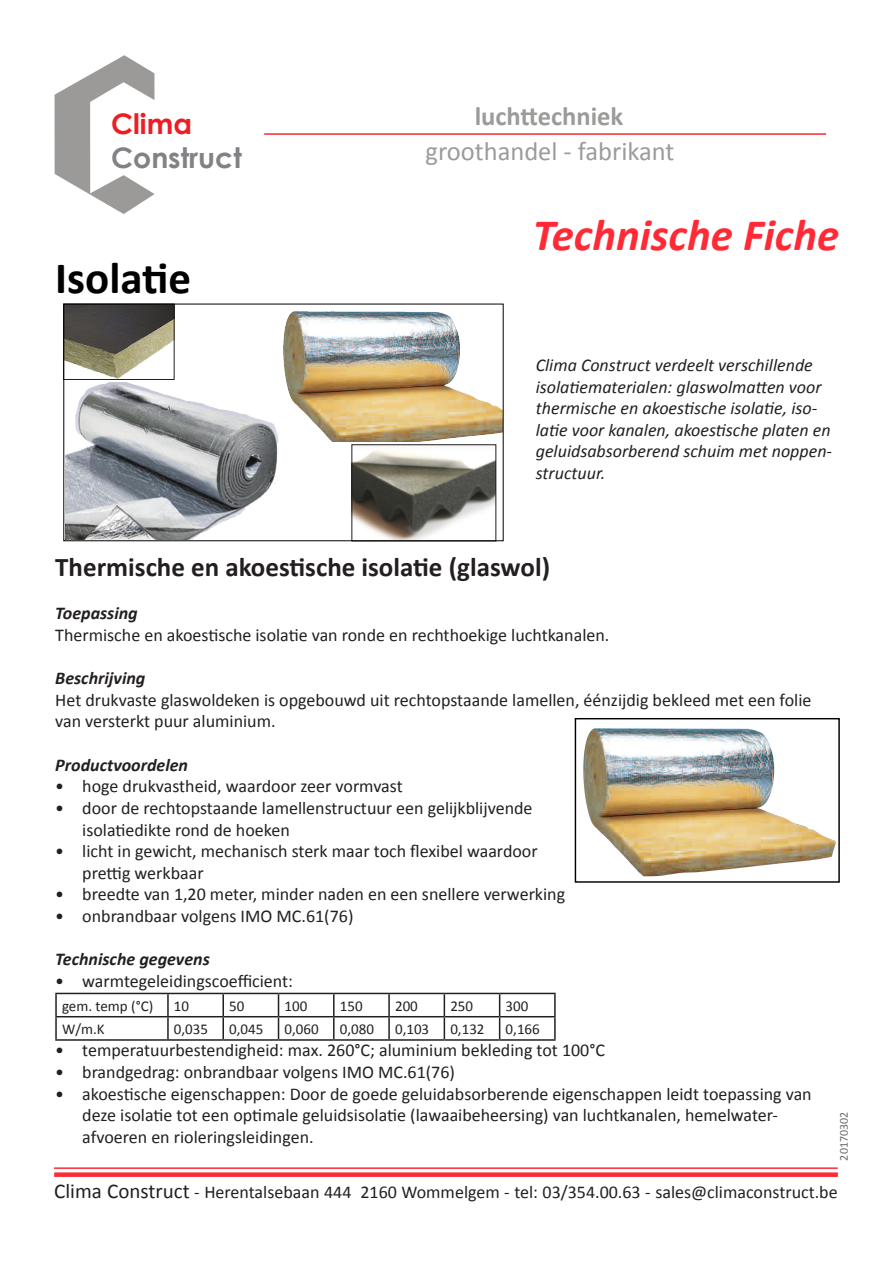
<style>
.page{position:relative;width:893px;height:1263px;background:#fff}
.page>*{position:absolute;margin:0;border:0;box-sizing:border-box;transform-origin:0 0}
.t1{font:italic 700 45px "Calibri";color:#ff2a36}
.t2{font:700 45px "Calibri";color:#000}
.t3{font:700 28.35px "Century Gothic";color:#808285}
.t4{font:700 28.35px "Century Gothic";color:#ee1d23}
.t5{font:700 27px "Calibri";color:#231f20}
.t6{font:26.55px "Calibri";color:#9b9b99}
.t7{font:700 26.55px "Calibri";color:#9b9b99}
.t8{font:18px/21.6px "Calibri";color:#231f20}
.t9{font:italic 18px/21.6px "Calibri";color:#231f20}
.t10{font:italic 700 18px "Calibri";color:#231f20}
.t11{font:15px "Calibri";color:#231f20}
.t12{font:12px "Calibri";color:#6c6d70}
.s1{font-size:21px}
</style>
<div class="page">
<svg style="left:55px;top:55px;width:100px;height:159px"></svg>
<hr style="left:264px;top:133px;width:562px;height:2px;background:#ed1c24">
<hr style="left:55px;top:993px;width:113px;height:1px;background:#231f20">
<hr style="left:55px;top:994px;width:2px;height:22px;background:#231f20">
<hr style="left:168px;top:993px;width:55px;height:1px;background:#231f20">
<hr style="left:167px;top:994px;width:2px;height:22px;background:#231f20">
<hr style="left:223px;top:993px;width:56px;height:1px;background:#231f20">
<hr style="left:222px;top:994px;width:2px;height:22px;background:#231f20">
<hr style="left:279px;top:993px;width:55px;height:1px;background:#231f20">
<hr style="left:334px;top:993px;width:55px;height:1px;background:#231f20">
<hr style="left:333px;top:994px;width:2px;height:22px;background:#231f20">
<hr style="left:389px;top:993px;width:55px;height:1px;background:#231f20">
<hr style="left:388px;top:994px;width:2px;height:22px;background:#231f20">
<hr style="left:444px;top:993px;width:56px;height:1px;background:#231f20">
<hr style="left:500px;top:993px;width:56px;height:1px;background:#231f20">
<hr style="left:554px;top:994px;width:2px;height:22px;background:#231f20">
<hr style="left:55px;top:1016px;width:113px;height:1px;background:#231f20">
<hr style="left:55px;top:1017px;width:2px;height:22px;background:#231f20">
<hr style="left:168px;top:1016px;width:55px;height:1px;background:#231f20">
<hr style="left:167px;top:1017px;width:2px;height:22px;background:#231f20">
<hr style="left:223px;top:1016px;width:56px;height:1px;background:#231f20">
<hr style="left:222px;top:1017px;width:2px;height:22px;background:#231f20">
<hr style="left:279px;top:1016px;width:55px;height:1px;background:#231f20">
<svg style="left:278px;top:994px;width:1px;height:45px"></svg>
<hr style="left:334px;top:1016px;width:55px;height:1px;background:#231f20">
<hr style="left:333px;top:1017px;width:2px;height:22px;background:#231f20">
<hr style="left:389px;top:1016px;width:55px;height:1px;background:#231f20">
<hr style="left:388px;top:1017px;width:2px;height:22px;background:#231f20">
<hr style="left:444px;top:1016px;width:56px;height:1px;background:#231f20">
<svg style="left:444px;top:994px;width:1px;height:45px"></svg>
<hr style="left:500px;top:1016px;width:56px;height:1px;background:#231f20">
<svg style="left:499px;top:994px;width:1px;height:45px"></svg>
<hr style="left:554px;top:1017px;width:2px;height:22px;background:#231f20">
<hr style="left:55px;top:1039px;width:113px;height:2px;background:#231f20">
<hr style="left:168px;top:1039px;width:55px;height:2px;background:#231f20">
<hr style="left:223px;top:1039px;width:56px;height:2px;background:#231f20">
<hr style="left:279px;top:1039px;width:55px;height:2px;background:#231f20">
<hr style="left:334px;top:1039px;width:55px;height:2px;background:#231f20">
<hr style="left:389px;top:1039px;width:55px;height:2px;background:#231f20">
<hr style="left:444px;top:1039px;width:56px;height:2px;background:#231f20">
<hr style="left:500px;top:1039px;width:56px;height:2px;background:#231f20">
<hr style="left:54px;top:1167px;width:784px;height:2px;background:#ff2a36">
<div style="left:54px;top:1172px;width:784px;height:5px;background:#ff2a36"></div>
<img style="left:65px;top:306px;width:107px;height:72px">
<div style="left:63px;top:304px;width:111px;height:76px;border:1px solid #231f20"></div>
<img style="left:583px;top:728px;width:253px;height:149px">
<div style="left:575px;top:718px;width:265px;height:165px;border:1px solid #000"></div>
<img style="left:354px;top:450px;width:140px;height:89px">
<div style="left:352px;top:445px;width:144px;height:96px;border:1px solid #231f20"></div>
<img style="left:283px;top:311px;width:219px;height:131px">
<img style="left:65px;top:382px;width:213px;height:157px">
<div style="left:63px;top:304px;width:441px;height:237px;border:1px solid #000"></div>
<h2 class="t4" style="left:111px;top:102px;width:82px">Clima</h2>
<h2 class="t3" style="left:111px;top:136px;width:132px">Construct</h2>
<p class="t2" style="left:55px;top:246px;width:137px">Isolatie</p>
<h3 class="t7" style="left:475px;top:97px;width:150px">luchttechniek</h3>
<h3 class="t6" style="left:426px;top:133px;width:250px">groothandel - fabrikant</h3>
<p class="t1" style="left:533px;top:203px;width:308px">Technische Fiche</p>
<p class="t9" style="left:536px;top:353px;width:298px">Clima Construct verdeelt verschillende isolatiematerialen: glaswolmatten voor thermische en akoestische isolatie, iso&shy;latie voor kanalen, akoestische platen en geluidsabsorberend schuim met noppen&shy;structuur.</p>
<p class="t5" style="left:55px;top:548px;width:496px">Thermische en akoestische isolatie (glaswol)</p>
<p class="t10" style="left:55px;top:601px;width:84px">Toepassing</p>
<p class="t8" style="left:55px;top:624px;width:556px">Thermische en akoestische isolatie van ronde en rechthoekige luchtkanalen.</p>
<p class="t10" style="left:55px;top:665px;width:92px">Beschrijving</p>
<p class="t8" style="left:55px;top:689px;width:758px">Het drukvaste glaswoldeken is opgebouwd uit rechtopstaande lamellen, éénzijdig bekleed met een folie van versterkt puur aluminium.</p>
<p class="t10" style="left:55px;top:752px;width:134px">Productvoordelen</p>
<p class="t8" style="left:55px;top:775px;width:349px">• hoge drukvastheid, waardoor zeer vormvast</p>
<p class="t8" style="left:82px;top:797px;width:452px;text-indent:-27px">• door de rechtopstaande lamellenstructuur een gelijkblijvende isolatiedikte rond de hoeken</p>
<p class="t8" style="left:82px;top:840px;width:457px;text-indent:-27px">• licht in gewicht, mechanisch sterk maar toch flexibel waardoor prettig werkbaar</p>
<p class="t8" style="left:55px;top:883px;width:511px">• breedte van 1,20 meter, minder naden en een snellere verwerking</p>
<p class="t8" style="left:55px;top:905px;width:300px">• onbrandbaar volgens IMO MC.61(76)</p>
<p class="t10" style="left:55px;top:946px;width:156px">Technische gegevens</p>
<p class="t8" style="left:55px;top:969px;width:239px">• warmtegeleidingscoefficient:</p>
<p class="t11" style="left:62px;top:995px;width:93px">gem. temp (°C)</p>
<p class="t11" style="left:174px;top:995px;width:17px">10</p>
<p class="t11" style="left:229px;top:995px;width:17px">50</p>
<p class="t11" style="left:285px;top:995px;width:24px">100</p>
<p class="t11" style="left:340px;top:995px;width:24px">150</p>
<p class="t11" style="left:395px;top:995px;width:24px">200</p>
<p class="t11" style="left:450px;top:995px;width:24px">250</p>
<p class="t11" style="left:506px;top:995px;width:24px">300</p>
<p class="t11" style="left:62px;top:1018px;width:44px">W/m.K</p>
<p class="t11" style="left:174px;top:1018px;width:36px">0,035</p>
<p class="t11" style="left:229px;top:1018px;width:36px">0,045</p>
<p class="t11" style="left:285px;top:1018px;width:36px">0,060</p>
<p class="t11" style="left:340px;top:1018px;width:36px">0,080</p>
<p class="t11" style="left:395px;top:1018px;width:36px">0,103</p>
<p class="t11" style="left:450px;top:1018px;width:36px">0,132</p>
<p class="t11" style="left:506px;top:1018px;width:36px">0,166</p>
<p class="t8" style="left:55px;top:1039px;width:551px">• temperatuurbestendigheid: max. 260°C; aluminium bekleding tot 100°C</p>
<p class="t8" style="left:55px;top:1061px;width:401px">• brandgedrag: onbrandbaar volgens IMO MC.61(76)</p>
<p class="t8" style="left:82px;top:1082px;width:731px;text-indent:-27px">• akoestische eigenschappen: Door de goede geluidabsorberende eigenschappen leidt toepassing van deze isolatie tot een optimale geluidsisolatie (lawaaibeheersing) van luchtkanalen, hemelwater&shy;afvoeren en rioleringsleidingen.</p>
<p class="t12" style="left:836px;top:1160px;width:50px;rotate:-90deg">20170302</p>
<p class="t8" style="left:54px;top:1181px;width:785px"><span class="s1">Clima Construct</span> - Herentalsebaan 444 2160 Wommelgem - tel: 03/354.00.63 - sales@climaconstruct.be</p>
</div>
